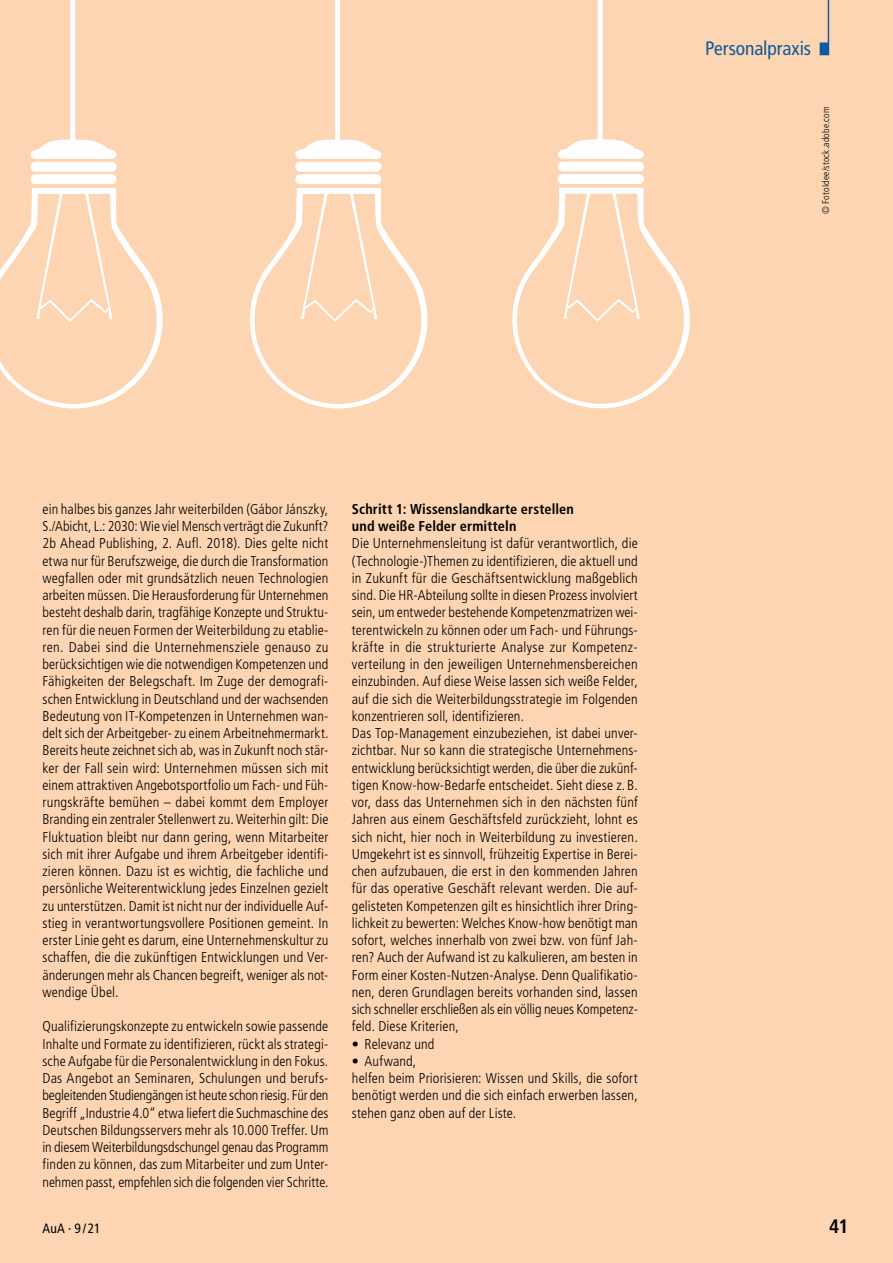
<style>
.page{position:relative;width:893px;height:1263px;background:#fed5b2}
.page>*{position:absolute;margin:0;border:0;box-sizing:border-box;transform-origin:0 0}
.t1{font:condensed 19.5px "Frutiger LT Std";letter-spacing:-.005em;color:#105b9d}
.t2{font:700 condensed 19.5px "Frutiger LT Std";color:#000}
.t3{font:300 condensed 14.25px/17.2px "Frutiger LT Std";letter-spacing:.01em;color:#000;text-align:justify}
.t4{font:700 condensed 14.25px/17.2px "Frutiger LT Std";letter-spacing:.01em;color:#000}
.t5{font:condensed 13.5px "Frutiger LT Std";color:#000}
.t6{font:300 condensed 9.75px "Frutiger LT Std";letter-spacing:.02em;color:#000}
</style>
<div class="page">
<svg style="left:0;top:188px;width:163px;height:220px"></svg>
<div style="left:30px;top:174px;width:87px;height:10px;background:#fff;border-radius:5px"></div>
<div style="left:30px;top:162px;width:87px;height:10px;background:#fff;border-radius:5px"></div>
<svg style="left:30px;top:0;width:87px;height:159px"></svg>
<svg style="left:250px;top:188px;width:177px;height:220px"></svg>
<div style="left:295px;top:174px;width:86px;height:10px;background:#fff;border-radius:5px"></div>
<div style="left:295px;top:162px;width:86px;height:10px;background:#fff;border-radius:5px"></div>
<svg style="left:295px;top:0;width:86px;height:159px"></svg>
<svg style="left:820px;top:0;width:9px;height:55px"></svg>
<svg style="left:512px;top:188px;width:178px;height:220px"></svg>
<div style="left:558px;top:174px;width:86px;height:10px;background:#fff;border-radius:5px"></div>
<div style="left:558px;top:162px;width:86px;height:10px;background:#fff;border-radius:5px"></div>
<svg style="left:558px;top:0;width:86px;height:159px"></svg>
<h1 class="t1" style="left:705px;top:37px;width:108px">Personalpraxis</h1>
<p class="t6" style="left:820px;top:214px;width:109px;rotate:-90deg">© FotoIdee/stock.adobe.com</p>
<p class="t3" style="left:43px;top:500px;width:287px">ein halbes bis ganzes Jahr weiterbilden (Gábor Jánszky, S./Abicht, L.: 2030: Wie viel Mensch verträgt die Zukunft?<br>2b Ahead Publishing, 2. Aufl. 2018). Dies gelte nicht etwa nur für Berufszweige, die durch die Transformation wegfallen oder mit grundsätzlich neuen Technologien arbeiten müssen. Die Herausforderung für Unternehmen besteht deshalb darin, tragfähige Konzepte und Struktu&shy;ren für die neuen Formen der Weiterbildung zu etablie&shy;ren. Dabei sind die Unternehmensziele genauso zu berücksichtigen wie die notwendigen Kompetenzen und Fähigkeiten der Belegschaft. Im Zuge der demografi&shy;schen Entwicklung in Deutschland und der wachsenden Bedeutung von IT-Kompetenzen in Unternehmen wan&shy;delt sich der Arbeitgeber- zu einem Arbeitnehmermarkt.<br>Bereits heute zeichnet sich ab, was in Zukunft noch stär&shy;ker der Fall sein wird: Unternehmen müssen sich mit einem attraktiven Angebotsportfolio um Fach- und Füh&shy;rungskräfte bemühen – dabei kommt dem Employer Branding ein zentraler Stellenwert zu. Weiterhin gilt: Die Fluktuation bleibt nur dann gering, wenn Mitarbeiter sich mit ihrer Aufgabe und ihrem Arbeitgeber identifi&shy;zieren können. Dazu ist es wichtig, die fachliche und persönliche Weiterentwicklung jedes Einzelnen gezielt zu unterstützen. Damit ist nicht nur der individuelle Auf&shy;stieg in verantwortungsvollere Positionen gemeint. In erster Linie geht es darum, eine Unternehmenskultur zu schaffen, die die zukünftigen Entwicklungen und Ver&shy;änderungen mehr als Chancen begreift, weniger als not&shy;wendige Übel.</p>
<p class="t3" style="left:43px;top:1018px;width:287px">Qualifizierungskonzepte zu entwickeln sowie passende Inhalte und Formate zu identifizieren, rückt als strategi&shy;sche Aufgabe für die Personalentwicklung in den Fokus.<br>Das Angebot an Seminaren, Schulungen und berufs&shy;begleitenden Studiengängen ist heute schon riesig. Für den Begriff „Industrie 4.0“ etwa liefert die Suchmaschine des Deutschen Bildungsservers mehr als 10.000 Treffer. Um in diesem Weiterbildungsdschungel genau das Programm finden zu können, das zum Mitarbeiter und zum Unter&shy;nehmen passt, empfehlen sich die folgenden vier Schritte.</p>
<p class="t4" style="left:352px;top:500px;width:224px">Schritt 1: Wissenslandkarte erstellen und weiße Felder ermitteln</p>
<p class="t3" style="left:352px;top:535px;width:287px;text-align:left">Die Unternehmensleitung ist dafür verantwortlich, die (Technologie-)Themen zu identifizieren, die aktuell und in Zukunft für die Geschäftsentwicklung maßgeblich sind. Die HR-Abteilung sollte in diesen Prozess involviert sein, um entweder bestehende Kompetenzmatrizen wei&shy;terentwickeln zu können oder um Fach- und Führungs&shy;kräfte in die strukturierte Analyse zur Kompetenz&shy;verteilung in den jeweiligen Unternehmensbereichen einzubinden. Auf diese Weise lassen sich weiße Felder, auf die sich die Weiterbildungsstrategie im Folgenden konzentrieren soll, identifizieren.<br>Das Top-Management einzubeziehen, ist dabei unver&shy;zichtbar. Nur so kann die strategische Unternehmens&shy;entwicklung berücksichtigt werden, die über die zukünf&shy;tigen Know-how-Bedarfe entscheidet. Sieht diese z. B. vor, dass das Unternehmen sich in den nächsten fünf Jahren aus einem Geschäftsfeld zurückzieht, lohnt es sich nicht, hier noch in Weiterbildung zu investieren.<br>Umgekehrt ist es sinnvoll, frühzeitig Expertise in Berei&shy;chen aufzubauen, die erst in den kommenden Jahren für das operative Geschäft relevant werden. Die auf&shy;gelisteten Kompetenzen gilt es hinsichtlich ihrer Dring&shy;lichkeit zu bewerten: Welches Know-how benötigt man sofort, welches innerhalb von zwei bzw. von fünf Jah&shy;ren? Auch der Aufwand ist zu kalkulieren, am besten in Form einer Kosten-Nutzen-Analyse. Denn Qualifikatio&shy;nen, deren Grundlagen bereits vorhanden sind, lassen sich schneller erschließen als ein völlig neues Kompetenz&shy;feld. Diese Kriterien,</p>
<p class="t3" style="left:352px;top:1035px;width:84px">• Relevanz und</p>
<p class="t3" style="left:352px;top:1052px;width:287px;text-align:left">• Aufwand,<br>helfen beim Priorisieren: Wissen und Skills, die sofort benötigt werden und die sich einfach erwerben lassen, stehen ganz oben auf der Liste.</p>
<p class="t5" style="left:43px;top:1221px;width:60px">AuA · 9/21</p>
<h1 class="t2" style="left:829px;top:1215px;width:21px">41</h1>
</div>
